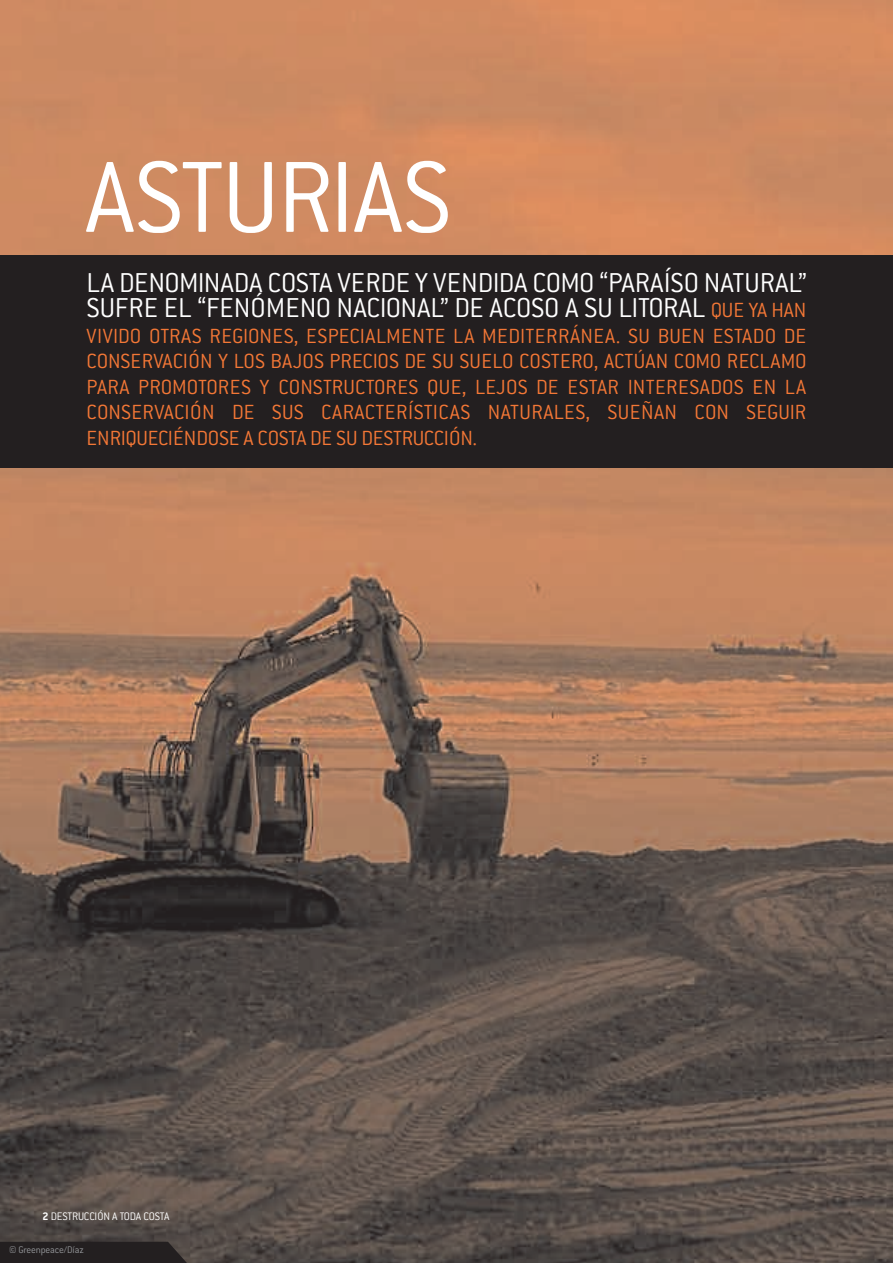
<style>
.page{position:relative;width:893px;height:1263px;background:#fff}
.page>*{position:absolute;margin:0;border:0;box-sizing:border-box;transform-origin:0 0}
.t1{font:300 111px "Conduit ITC";letter-spacing:-.015em;color:#fff}
.t2{font:300 30px/25.5px "Conduit ITC";color:#fff}
.t3{font:300 22.5px/25.5px "Conduit ITC";letter-spacing:-.01em;color:#f37736;text-align:justify}
.t4{font:300 12px "Conduit ITC";letter-spacing:-.015em;color:#fff}
.t5{font:300 10.5px "Conduit ITC";letter-spacing:-.015em;color:#939598}
.s1{font-size:22.5px;color:#f37736}
.s2{font-weight:700}
</style>
<div class="page">
<img style="left:0;top:0;width:893px;height:1263px">
<div style="left:0;top:255px;width:893px;height:213px;background:#231f20"></div>
<svg style="left:0;top:1242px;width:198px;height:21px;background:#282324"></svg>
<h1 class="t1" style="left:85px;top:162px;width:367px">ASTURIAS</h1>
<h2 class="t2" style="left:87px;top:273px;width:722px">LA DENOMINADA COSTA VERDE Y VENDIDA COMO “PARAÍSO NATURAL”<br>SUFRE EL “FENÓMENO NACIONAL” DE ACOSO A SU LITORAL <span class="s1">QUE YA HAN</span></h2>
<p class="t3" style="left:87px;top:325px;width:722px">VIVIDO OTRAS REGIONES, ESPECIALMENTE LA MEDITERRÁNEA. SU BUEN ESTADO DE CONSERVACIÓN Y LOS BAJOS PRECIOS DE SU SUELO COSTERO, ACTÚAN COMO RECLAMO PARA PROMOTORES Y CONSTRUCTORES QUE, LEJOS DE ESTAR INTERESADOS EN LA CONSERVACIÓN DE SUS CARACTERÍSTICAS NATURALES, SUEÑAN CON SEGUIR ENRIQUECIÉNDOSE A COSTA DE SU DESTRUCCIÓN.</p>
<p class="t4" style="left:43px;top:1213px;width:128px"><span class="s2">2</span> DESTRUCCIÓN A TODA COSTA</p>
<p class="t5" style="left:9px;top:1246px;width:76px">© Greenpeace/Díaz</p>
</div>
